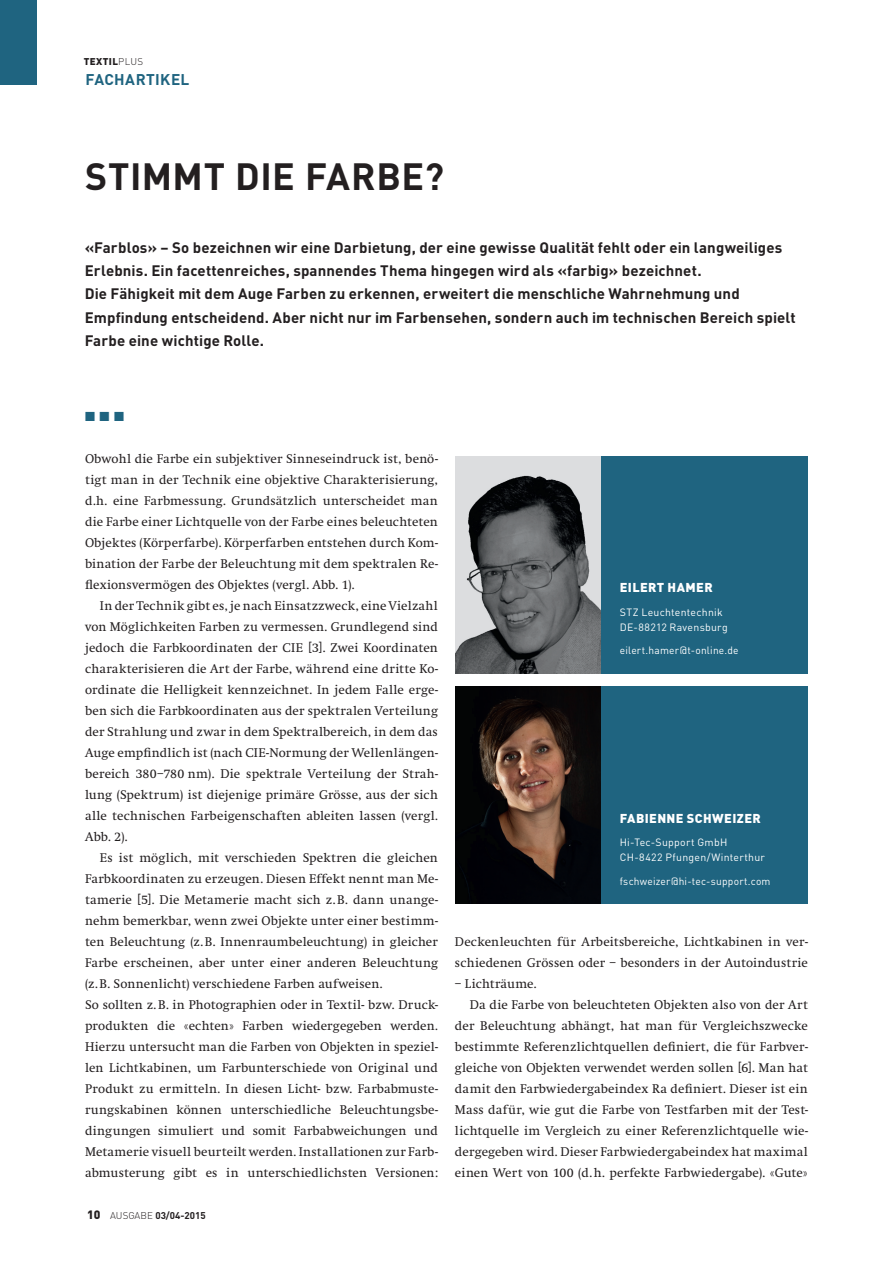
<style>
.page{position:relative;width:893px;height:1263px;background:#fff}
.page>*{position:absolute;margin:0;border:0;box-sizing:border-box;transform-origin:0 0}
.t1{font:700 37.5px "FFDIN";color:#231f20}
.t2{font:700 15.3px "FFDIN";letter-spacing:.02em;color:#1f6480}
.t3{font:700 15px/23.2px "FFDIN";letter-spacing:.01em;color:#231f20}
.t4{font:13.2px/21px "Swift EF";letter-spacing:.015em;color:#231f20;text-align:justify}
.t5{font:13.2px "Zapf Dingbats Std";color:#1f6480}
.t6{font:900 12.75px "FFDIN";letter-spacing:.03em;color:#fff}
.t7{font:10.5px/15px "FFDIN";letter-spacing:.025em;color:#fff}
.t8{font:700 9.75px "FFDIN";color:#231f20}
.t9{font:900 9.75px "FFDIN";letter-spacing:.03em;color:#231f20}
.s1{font-weight:300}
.s2{font-family:"FFDIN"}
.s3{font-weight:900;font-size:12px}
</style>
<div class="page">
<div style="left:0;top:0;width:37px;height:85px;background:#1f6480"></div>
<div style="left:601px;top:456px;width:207px;height:217px;background:#1f6480"></div>
<img style="left:455px;top:456px;width:146px;height:217px">
<div style="left:601px;top:687px;width:207px;height:217px;background:#1f6480"></div>
<img style="left:455px;top:687px;width:146px;height:217px">
<p class="t9" style="left:84px;top:55px;width:61px">TEXTIL<span class="s1">PLUS</span></p>
<p class="t2" style="left:85px;top:69px;width:105px">Fachartikel</p>
<h1 class="t1" style="left:85px;top:152px;width:267px">Stimmt die Farbe</h1>
<h1 class="t1" style="left:424px;top:152px;width:21px">?</h1>
<p class="t3" style="left:85px;top:235px;width:713px">«Farblos» – So bezeichnen wir eine Darbietung, der eine gewisse Qualität fehlt oder ein langweiliges Erlebnis. Ein facettenreiches, spannendes Thema hingegen wird als «farbig» bezeichnet.<br>Die Fähigkeit mit dem Auge Farben zu erkennen, erweitert die menschliche Wahrnehmung und Empfindung entscheidend. Aber nicht nur im Farbensehen, sondern auch im technischen Bereich spielt Farbe eine wichtige Rolle.</p>
<p class="t5" style="left:85px;top:410px;width:41px">■ ■ ■</p>
<p class="t4" style="left:85px;top:448px;width:354px">Obwohl die Farbe ein subjektiver Sinneseindruck ist, benö&shy;tigt man in der Technik eine objektive Charakterisierung, d.h. eine Farbmessung. Grundsätzlich unterscheidet man die Farbe einer Lichtquelle von der Farbe eines beleuchteten Objektes (Körperfarbe). Körperfarben entstehen durch Kom&shy;bination der Farbe der Beleuchtung mit dem spektralen Re&shy;flexionsvermögen des Objektes (vergl. Abb. 1).</p>
<p class="t4" style="left:85px;top:595px;width:354px;text-indent:15px">In der Technik gibt es, je nach Einsatzzweck, eine Vielzahl von Möglichkeiten Farben zu vermessen. Grundlegend sind jedoch die Farbkoordinaten der CIE <span class="s2">[</span>3<span class="s2">]</span>. Zwei Koordinaten charakterisieren die Art der Farbe, während eine dritte Ko&shy;ordinate die Helligkeit kennzeichnet. In jedem Falle erge&shy;ben sich die Farbkoordinaten aus der spektralen Verteilung der Strahlung und zwar in dem Spektralbereich, in dem das Auge empfindlich ist (nach CIE-Normung der Wellenlängen&shy;bereich 380–780 nm). Die spektrale Verteilung der Strah&shy;lung (Spektrum) ist diejenige primäre Grösse, aus der sich alle technischen Farbeigenschaften ableiten lassen (vergl.<br>Abb. 2).</p>
<p class="t4" style="left:85px;top:847px;width:354px;text-align:left;text-indent:15px">Es ist möglich, mit verschieden Spektren die gleichen Farbkoordinaten zu erzeugen. Diesen Effekt nennt man Me&shy;tamerie <span class="s2">[</span>5<span class="s2">]</span>. Die Metamerie macht sich z.B. dann unange&shy;nehm bemerkbar, wenn zwei Objekte unter einer bestimm&shy;ten Beleuchtung (z.B. Innenraumbeleuchtung) in gleicher Farbe erscheinen, aber unter einer anderen Beleuchtung (z.B. Sonnenlicht) verschiedene Farben aufweisen.<br>So sollten z.B. in Photographien oder in Textil- bzw. Druck&shy;produkten die «echten» Farben wiedergegeben werden.<br>Hierzu untersucht man die Farben von Objekten in speziel&shy;len Lichtkabinen, um Farbunterschiede von Original und Produkt zu ermitteln. In diesen Licht- bzw. Farbabmuste&shy;rungskabinen können unterschiedliche Beleuchtungsbe&shy;dingungen simuliert und somit Farbabweichungen und Metamerie visuell beurteilt werden. Installationen zur Farb&shy;abmusterung gibt es in unterschiedlichsten Versionen:</p>
<p class="t8" style="left:87px;top:1209px;width:120px"><span class="s3">10</span> <span class="s1">AUSGABE</span> 03/04-2015</p>
<p class="t6" style="left:620px;top:579px;width:94px">EILERT HAMER</p>
<p class="t7" style="left:620px;top:604px;width:110px">STZ Leuchtentechnik<br>DE-88212 Ravensburg</p>
<p class="t7" style="left:620px;top:643px;width:120px">eilert.hamer@t-online.de</p>
<p class="t6" style="left:620px;top:810px;width:143px">FABIENNE SCHWEIZER</p>
<p class="t7" style="left:620px;top:835px;width:147px">Hi-Tec-Support GmbH<br>CH-8422 Pfungen/Winterthur</p>
<p class="t7" style="left:620px;top:873px;width:152px">fschweizer@hi-tec-support.com</p>
<p class="t4" style="left:455px;top:931px;width:354px">Deckenleuchten für Arbeitsbereiche, Lichtkabinen in ver&shy;schiedenen Grössen oder – besonders in der Autoindustrie</p>
<p class="t4" style="left:455px;top:973px;width:83px">– Lichträume.</p>
<p class="t4" style="left:470px;top:994px;width:340px">Da die Farbe von beleuchteten Objekten also von der Art</p>
<p class="t4" style="left:455px;top:1015px;width:354px">der Beleuchtung abhängt, hat man für Vergleichszwecke</p>
<p class="t4" style="left:455px;top:1036px;width:354px">bestimmte Referenzlichtquellen definiert, die für Farbver-</p>
<p class="t4" style="left:455px;top:1057px;width:354px">gleiche von Objekten verwendet werden sollen <span class="s2">[</span>6<span class="s2">]</span>. Man hat</p>
<p class="t4" style="left:455px;top:1078px;width:354px">damit den Farbwiedergabeindex Ra definiert. Dieser ist ein</p>
<p class="t4" style="left:455px;top:1099px;width:354px">Mass dafür, wie gut die Farbe von Testfarben mit der Test-</p>
<p class="t4" style="left:455px;top:1120px;width:354px">lichtquelle im Vergleich zu einer Referenzlichtquelle wie-</p>
<p class="t4" style="left:455px;top:1141px;width:354px">dergegeben wird. Dieser Farbwiedergabeindex hat maximal</p>
<p class="t4" style="left:455px;top:1162px;width:354px">einen Wert von 100 (d.h. perfekte Farbwiedergabe). «Gute»</p>
</div>
